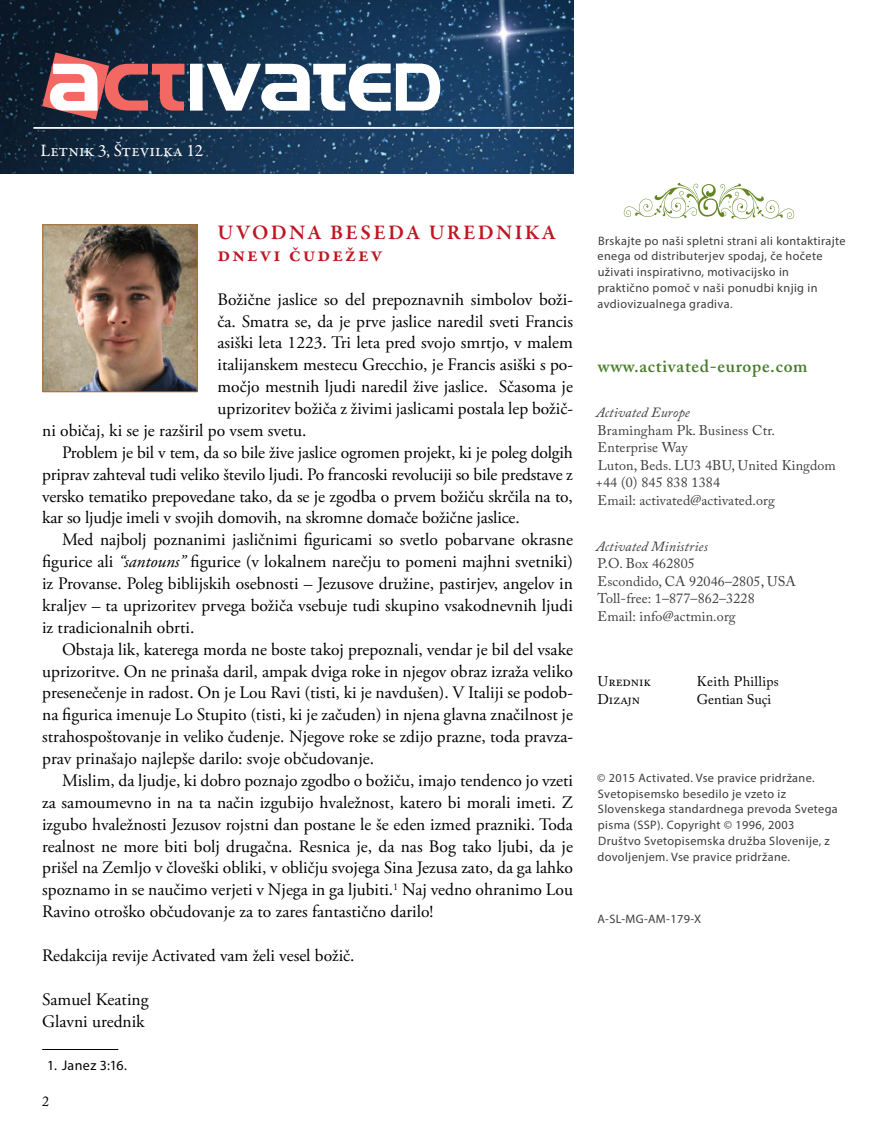
<style>
.page{position:relative;width:893px;height:1141px;background:#fff}
.page>*{position:absolute;margin:0;border:0;box-sizing:border-box;transform-origin:0 0}
.t1{font:600 21px/21.9px "Garamond Premr Pro";letter-spacing:.105em;color:#be1622}
.t2{font:17.5px/21.9px "Adobe Garamond Pro";color:#000}
.t3{font:600 17.5px "Adobe Caslon Pro";letter-spacing:.04em;color:#457c27}
.t4{font:17.5px "Garamond Premr Pro";color:#fff}
.t5{font:14px/17.5px "Adobe Caslon Pro";letter-spacing:.01em;color:#3c3c3b}
.t6{font:italic 14px "Adobe Caslon Pro";letter-spacing:.01em;color:#3c3c3b}
.t7{font:14px "Adobe Caslon Pro";color:#000}
.t8{font:14px "Adobe Caslon Pro";letter-spacing:.02em;color:#000}
.t9{font:14px "Myriad Pro";letter-spacing:.025em;color:#000}
.t10{font:12.25px/15.8px "Myriad Pro";letter-spacing:.03em;color:#3c3c3b}
.s1{font-style:italic}
</style>
<div class="page">
<img style="left:0;top:0;width:573px;height:173px">
<img style="left:44px;top:226px;width:152px;height:164px">
<div style="left:42px;top:224px;width:156px;height:168px;border:1px solid #a96b28"></div>
<hr style="left:33px;top:127px;width:540px;height:2px;background:#fff">
<svg style="left:623px;top:183px;width:171px;height:36px"></svg>
<svg style="left:42px;top:52px;width:398px;height:67px"></svg>
<hr style="left:42px;top:1049px;width:76px;height:1px;background:#000">
<p class="t4" style="left:41px;top:140px;width:164px">Letnik 3, Številka 12</p>
<p class="t1" style="left:217px;top:222px;width:340px">UVODNA BESEDA UREDNIKA dnevi čudežev</p>
<p class="t2" style="left:217px;top:289px;width:357px">Božične jaslice so del prepoznavnih simbolov boži-</p>
<p class="t2" style="left:217px;top:311px;width:357px">ča. Smatra se, da je prve jaslice naredil sveti Francis</p>
<p class="t2" style="left:217px;top:333px;width:357px">asiški leta 1223. Tri leta pred svojo smrtjo, v malem</p>
<p class="t2" style="left:217px;top:354px;width:357px">italijanskem mestecu Grecchio, je Francis asiški s po-</p>
<p class="t2" style="left:217px;top:376px;width:357px">močjo mestnih ljudi naredil žive jaslice. Sčasoma je</p>
<p class="t2" style="left:217px;top:398px;width:357px">uprizoritev božiča z živimi jaslicami postala lep božič-</p>
<p class="t2" style="left:42px;top:420px;width:266px">ni običaj, ki se je razširil po vsem svetu.</p>
<p class="t2" style="left:62px;top:442px;width:512px">Problem je bil v tem, da so bile žive jaslice ogromen projekt, ki je poleg dolgih</p>
<p class="t2" style="left:42px;top:464px;width:532px">priprav zahteval tudi veliko število ljudi. Po francoski revoluciji so bile predstave z</p>
<p class="t2" style="left:42px;top:486px;width:532px">versko tematiko prepovedane tako, da se je zgodba o prvem božiču skrčila na to,</p>
<p class="t2" style="left:42px;top:508px;width:479px">kar so ljudje imeli v svojih domovih, na skromne domače božične jaslice.</p>
<p class="t2" style="left:62px;top:529px;width:512px">Med najbolj poznanimi jasličnimi figuricami so svetlo pobarvane okrasne</p>
<p class="t2" style="left:42px;top:551px;width:532px">figurice ali <span class="s1">“santouns”</span> figurice (v lokalnem narečju to pomeni majhni svetniki)</p>
<p class="t2" style="left:42px;top:573px;width:532px">iz Provanse. Poleg biblijskih osebnosti – Jezusove družine, pastirjev, angelov in</p>
<p class="t2" style="left:42px;top:595px;width:532px">kraljev – ta uprizoritev prvega božiča vsebuje tudi skupino vsakodnevnih ljudi</p>
<p class="t2" style="left:42px;top:617px;width:154px">iz tradicionalnih obrti.</p>
<p class="t2" style="left:62px;top:639px;width:513px">Obstaja lik, katerega morda ne boste takoj prepoznali, vendar je bil del vsake</p>
<p class="t2" style="left:42px;top:661px;width:532px">uprizoritve. On ne prinaša daril, ampak dviga roke in njegov obraz izraža veliko</p>
<p class="t2" style="left:42px;top:683px;width:532px">presenečenje in radost. On je Lou Ravi (tisti, ki je navdušen). V Italiji se podob-</p>
<p class="t2" style="left:42px;top:704px;width:532px">na figurica imenuje Lo Stupito (tisti, ki je začuden) in njena glavna značilnost je</p>
<p class="t2" style="left:42px;top:726px;width:532px">strahospoštovanje in veliko čudenje. Njegove roke se zdijo prazne, toda pravza-</p>
<p class="t2" style="left:42px;top:748px;width:333px">prav prinašajo najlepše darilo: svoje občudovanje.</p>
<p class="t2" style="left:62px;top:770px;width:512px">Mislim, da ljudje, ki dobro poznajo zgodbo o božiču, imajo tendenco jo vzeti</p>
<p class="t2" style="left:42px;top:792px;width:532px">za samoumevno in na ta način izgubijo hvaležnost, katero bi morali imeti. Z</p>
<p class="t2" style="left:42px;top:814px;width:532px">izgubo hvaležnosti Jezusov rojstni dan postane le še eden izmed prazniki. Toda</p>
<p class="t2" style="left:42px;top:836px;width:532px">realnost ne more biti bolj drugačna. Resnica je, da nas Bog tako ljubi, da je</p>
<p class="t2" style="left:42px;top:858px;width:532px">prišel na Zemljo v človeški obliki, v obličju svojega Sina Jezusa zato, da ga lahko</p>
<p class="t2" style="left:42px;top:879px;width:532px">spoznamo in se naučimo verjeti v Njega in ga ljubiti.<sup>1</sup> Naj vedno ohranimo Lou</p>
<p class="t2" style="left:42px;top:901px;width:393px">Ravino otroško občudovanje za to zares fantastično darilo!</p>
<p class="t2" style="left:42px;top:945px;width:314px">Redakcija revije Activated vam želi vesel božič.</p>
<p class="t2" style="left:42px;top:989px;width:108px">Samuel Keating<br>Glavni urednik</p>
<p class="t9" style="left:47px;top:1057px;width:81px">1. Janez 3:16.</p>
<p class="t7" style="left:42px;top:1093px;width:8px">2</p>
<p class="t10" style="left:597px;top:232px;width:249px">Brskajte po naši spletni strani ali kontaktirajte enega od distributerjev spodaj, če hočete uživati inspirativno, motivacijsko in<br>praktično pomoč v naši ponudbi knjig in avdiovizualnega gradiva.</p>
<p class="t3" style="left:598px;top:356px;width:211px">www.activated-europe.com</p>
<p class="t6" style="left:596px;top:404px;width:95px">Activated Europe</p>
<p class="t5" style="left:596px;top:421px;width:242px">Bramingham Pk. Business Ctr.<br>Enterprise Way<br>Luton, Beds. LU3 4BU, United Kingdom +44 (0) 845 838 1384<br>Email: activated@activated.org</p>
<p class="t6" style="left:596px;top:537px;width:113px">Activated Ministries</p>
<p class="t5" style="left:597px;top:554px;width:200px">P.O. Box 462805<br>Escondido, CA 92046–2805, USA<br>Toll-free: 1–877–862–3228<br>Email: info@actmin.org</p>
<p class="t7" style="left:598px;top:673px;width:54px">Urednik</p>
<p class="t8" style="left:697px;top:673px;width:84px">Keith Phillips</p>
<p class="t7" style="left:598px;top:691px;width:44px">Dizajn</p>
<p class="t7" style="left:697px;top:691px;width:76px">Gentian Suçi</p>
<p class="t10" style="left:597px;top:770px;width:242px">© 2015 Activated. Vse pravice pridržane.<br>Svetopisemsko besedilo je vzeto iz Slovenskega standardnega prevoda Svetega pisma (SSP). Copyright © 1996, 2003<br>Društvo Svetopisemska družba Slovenije, z dovoljenjem. Vse pravice pridržane.</p>
<p class="t10" style="left:597px;top:911px;width:105px">A-SL-MG-AM-179-X</p>
</div>
